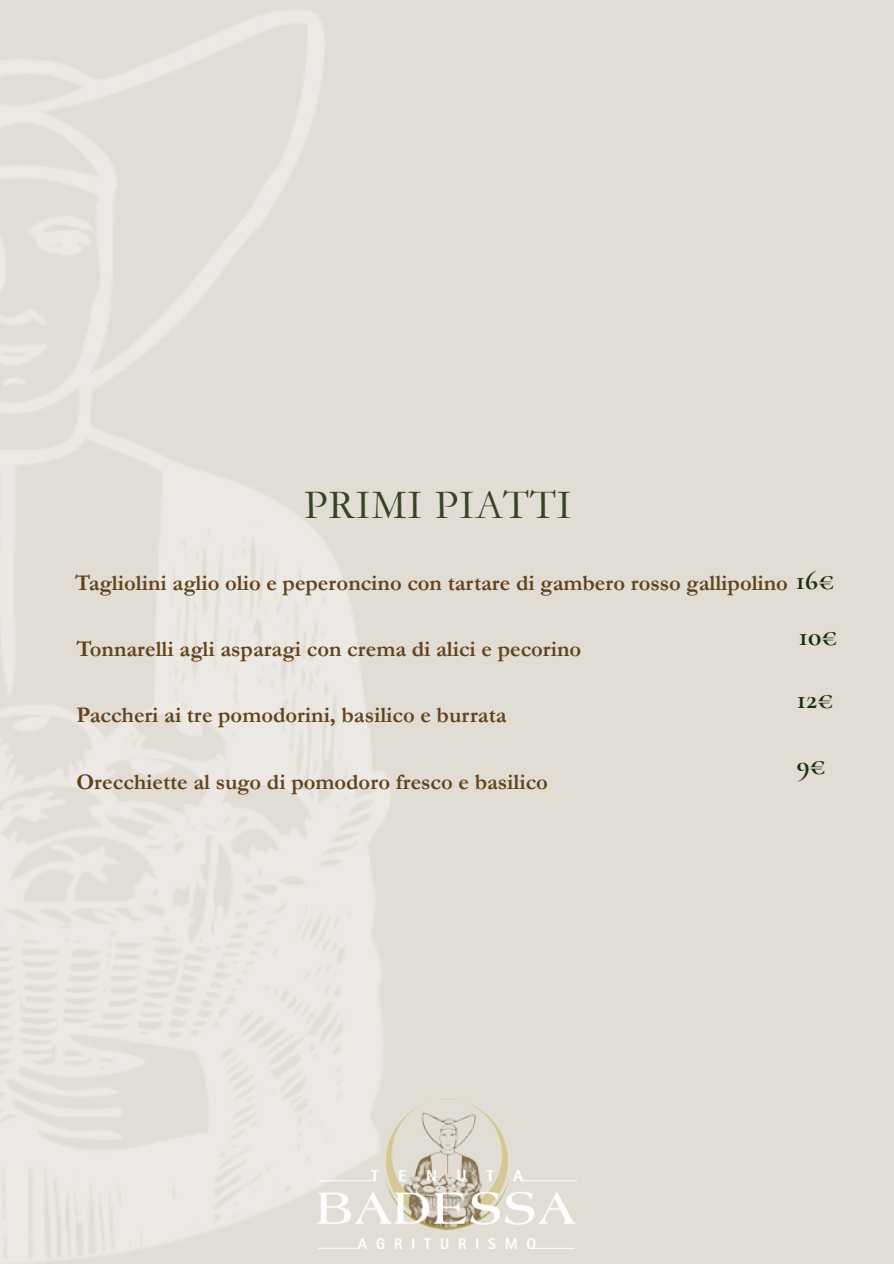
<style>
.page{position:relative;width:894px;height:1264px;background:#fff}
.page>*{position:absolute;margin:0;border:0;box-sizing:border-box;transform-origin:0 0}
.t1{font:41.85px "Garamond";letter-spacing:.025em;color:#1f2f0a}
.t2{font:700 27.75px "Cormorant Garamond";color:#1f2f0a}
.t3{font:700 22.5px "Garamond";color:#62421a}
</style>
<div class="page">
<div style="left:0;top:0;width:893px;height:1263px;background:#e1ddd5"></div>
<img style="left:0;top:9px;width:402px;height:1254px">
<img style="left:382px;top:1099px;width:126px;height:71px">
<img style="left:317px;top:1170px;width:259px;height:78px">
<h1 class="t1" style="left:304px;top:481px;width:269px">PRIMI PIATTI</h1>
<p class="t3" style="left:75px;top:570px;width:714px">Tagliolini aglio olio e peperoncino con tartare di gambero rosso gallipolino</p>
<h2 class="t2" style="left:795px;top:563px;width:40px">16€</h2>
<h1 class="t3" style="left:76px;top:636px;width:506px">Tonnarelli agli asparagi con crema di alici e pecorino</h1>
<h2 class="t3" style="left:76px;top:703px;width:431px">Paccheri ai tre pomodorini, basilico e burrata</h2>
<p class="t3" style="left:76px;top:769px;width:473px">Orecchiette al sugo di pomodoro fresco e basilico</p>
<p class="t2" style="left:798px;top:619px;width:40px">10€</p>
<h2 class="t2" style="left:796px;top:682px;width:38px">12€</h2>
<p class="t2" style="left:796px;top:748px;width:31px">9€</p>
</div>
